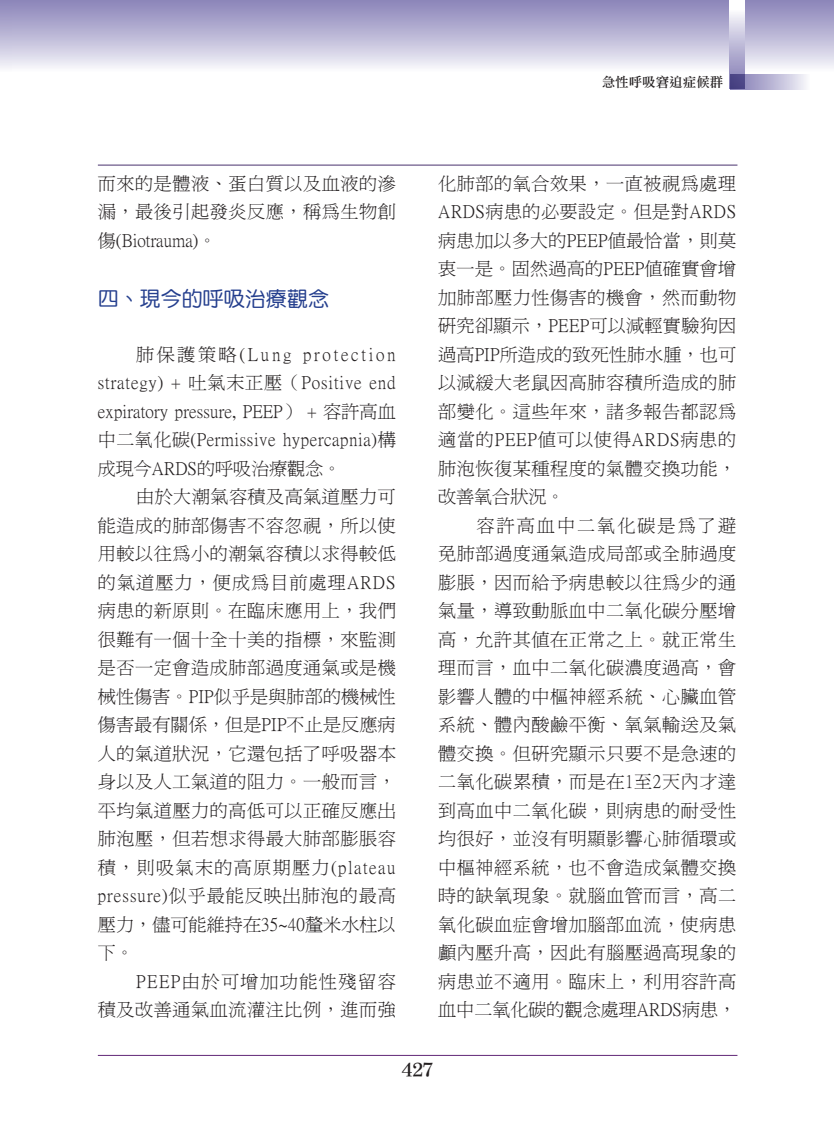
<style>
.page{position:relative;width:834px;height:1144px;background:#fff}
.page>*{position:absolute;margin:0;border:0;box-sizing:border-box;transform-origin:0 0}
.t1{font:21px "DF Yuan W5 WIN BF";color:#253f8e}
.t2{font:18px/28.5px "P Ming Li U";letter-spacing:.035em;color:#231f20;text-align:justify}
.t3{font:18px/28.5px "P Ming Li U";letter-spacing:.085em;color:#231f20;text-align:right}
.t4{font:18px "DF Li Song W7 WINP BF";color:#231f20}
.t5{font:13.5px "DF Li Song W5 WINP BF";color:#231f20}
</style>
<div class="page">
<svg style="left:0;top:0;width:13px;height:68px"></svg>
<div style="left:13px;top:0;width:820px;height:88px;background:linear-gradient(to bottom,#8a83b8,#fff)"></div>
<svg style="left:729px;top:0;width:15px;height:89px"></svg>
<svg style="left:730px;top:74px;width:96px;height:15px"></svg>
<hr style="left:98px;top:1055px;width:639px;height:1px;background:#6b357f">
<hr style="left:98px;top:165px;width:639px;height:1px;background:#543f77">
<p class="t2" style="left:98px;top:169px;width:299px">而來的是體液、蛋白質以及血液的滲漏，最後引起發炎反應，稱為生物創傷(Biotrauma)。</p>
<p class="t1" style="left:98px;top:288px;width:232px">四、現今的呼吸治療觀念</p>
<p class="t2" style="left:98px;top:340px;width:299px;text-indent:38px">肺保護策略(Lung protection strategy) + 吐氣末正壓（Positive end expiratory pressure, PEEP） + 容許高血中二氧化碳(Permissive hypercapnia)構成現今ARDS的呼吸治療觀念。</p>
<p class="t2" style="left:98px;top:483px;width:299px;text-indent:38px">由於大潮氣容積及高氣道壓力可能造成的肺部傷害不容忽視，所以使用較以往為小的潮氣容積以求得較低的氣道壓力，便成為目前處理ARDS病患的新原則。在臨床應用上，我們很難有一個十全十美的指標，來監測是否一定會造成肺部過度通氣或是機械性傷害。PIP似乎是與肺部的機械性傷害最有關係，但是PIP不止是反應病人的氣道狀況，它還包括了呼吸器本身以及人工氣道的阻力。一般而言，平均氣道壓力的高低可以正確反應出肺泡壓，但若想求得最大肺部膨脹容積，則吸氣末的高原期壓力(plateau pressure)似乎最能反映出肺泡的最高壓力，儘可能維持在35~40釐米水柱以下。</p>
<p class="t3" style="left:98px;top:967px;width:299px">PEEP由於可增加功能性殘留容<br>積及改善通氣血流灌注比例，進而強</p>
<p class="t5" style="left:601px;top:75px;width:123px">急性呼吸窘迫症候群</p>
<p class="t2" style="left:438px;top:169px;width:299px">化肺部的氧合效果，一直被視為處理ARDS病患的必要設定。但是對ARDS病患加以多大的PEEP值最恰當，則莫衷一是。固然過高的PEEP值確實會增加肺部壓力性傷害的機會，然而動物研究卻顯示，PEEP可以減輕實驗狗因過高PIP所造成的致死性肺水腫，也可以減緩大老鼠因高肺容積所造成的肺部變化。這些年來，諸多報告都認為適當的PEEP值可以使得ARDS病患的肺泡恢復某種程度的氣體交換功能，改善氧合狀況。</p>
<p class="t2" style="left:438px;top:511px;width:299px;text-indent:38px">容許高血中二氧化碳是為了避免肺部過度通氣造成局部或全肺過度膨脹，因而給予病患較以往為少的通氣量，導致動脈血中二氧化碳分壓增高，允許其值在正常之上。就正常生理而言，血中二氧化碳濃度過高，會影響人體的中樞神經系統、心臟血管系統、體內酸鹼平衡、氧氣輸送及氣體交換。但研究顯示只要不是急速的二氧化碳累積，而是在1至2天內才達到高血中二氧化碳，則病患的耐受性均很好，並沒有明顯影響心肺循環或中樞神經系統，也不會造成氣體交換時的缺氧現象。就腦血管而言，高二氧化碳血症會增加腦部血流，使病患顱內壓升高，因此有腦壓過高現象的病患並不適用。臨床上，利用容許高血中二氧化碳的觀念處理ARDS病患，</p>
<p class="t4" style="left:402px;top:1061px;width:33px">427</p>
</div>
